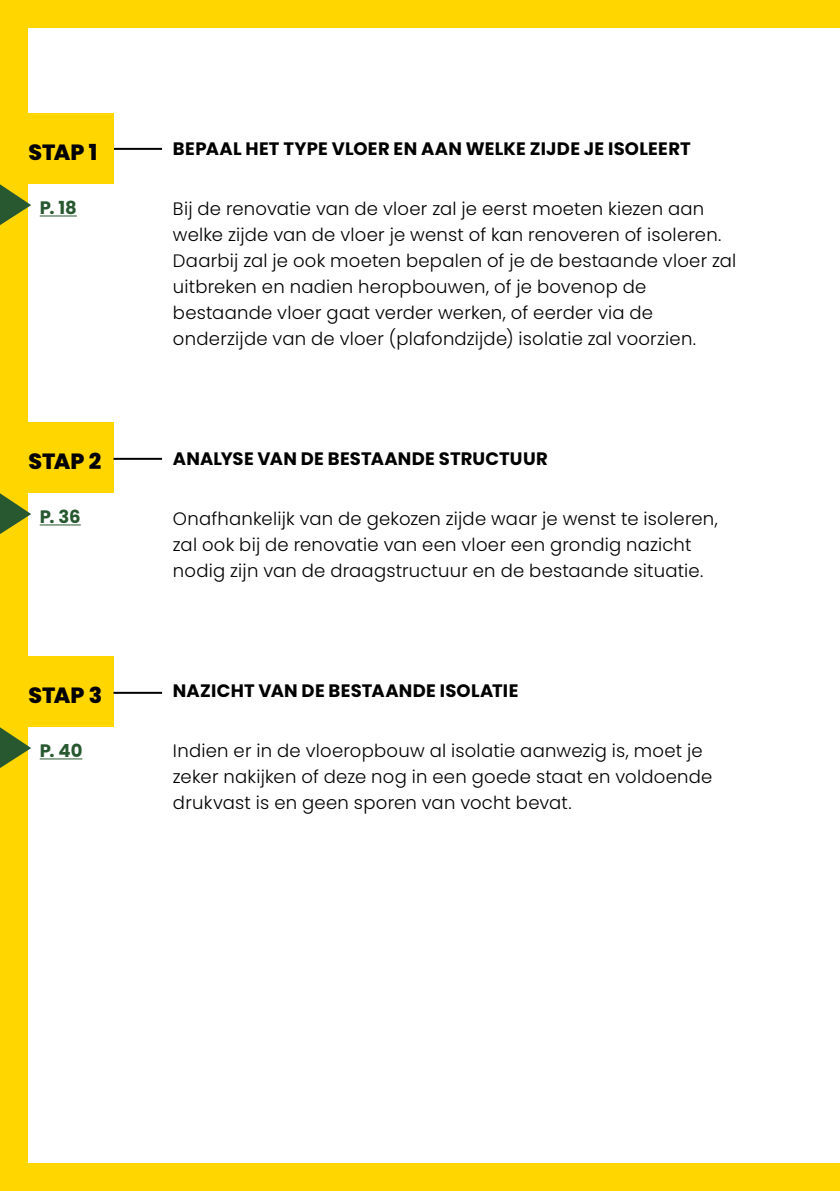
<style>
.page{position:relative;width:840px;height:1191px;background:#fff}
.page>*{position:absolute;margin:0;border:0;box-sizing:border-box;transform-origin:0 0}
.ondertitel{font:800 22px "Poppins";color:#000}
.Body{font:300 18px/26px "Poppins";letter-spacing:.015em;color:#000}
.tussentitel{font:700 18px "Poppins";letter-spacing:.01em;color:#000}
.Body-2{font:700 18px "Poppins";color:#285830}
</style>
<div class="page">
<div style="left:0;top:0;width:839px;height:1191px;background:#ffd600"></div>
<div style="left:28px;top:28px;width:811px;height:1134px;background:#fff"></div>
<div style="left:0;top:422px;width:113px;height:71px;background:#ffd600"></div>
<div style="left:0;top:656px;width:113px;height:71px;background:#ffd600"></div>
<hr style="left:113px;top:148px;width:49px;height:2px;background:#000">
<hr style="left:113px;top:458px;width:49px;height:2px;background:#000">
<hr style="left:113px;top:692px;width:49px;height:2px;background:#000">
<hr style="left:40px;top:215px;width:37px;height:1px;background:#285830">
<hr style="left:40px;top:524px;width:41px;height:1px;background:#285830">
<hr style="left:40px;top:758px;width:42px;height:1px;background:#285830">
<svg style="left:0;top:184px;width:31px;height:41px"></svg>
<svg style="left:0;top:493px;width:31px;height:41px"></svg>
<svg style="left:0;top:727px;width:31px;height:41px"></svg>
<div style="left:0;top:113px;width:113px;height:71px;background:#ffd600"></div>
<p class="ondertitel" style="left:28px;top:140px;width:70px">STAP 1</p>
<p class="tussentitel" style="left:173px;top:138px;width:519px">BEPAAL HET TYPE VLOER EN AAN WELKE ZIJDE JE ISOLEERT</p>
<p class="Body-2" style="left:40px;top:197px;width:39px">P. 18</p>
<p class="Body" style="left:173px;top:196px;width:564px">Bij de renovatie van de vloer zal je eerst moeten kiezen aan welke zijde van de vloer je wenst of kan renoveren of isoleren.<br>Daarbij zal je ook moeten bepalen of je de bestaande vloer zal uitbreken en nadien heropbouwen, of je bovenop de bestaande vloer gaat verder werken, of eerder via de onderzijde van de vloer (plafondzijde) isolatie zal voorzien.</p>
<p class="ondertitel" style="left:28px;top:449px;width:74px">STAP 2</p>
<p class="tussentitel" style="left:173px;top:448px;width:376px">ANALYSE VAN DE BESTAANDE STRUCTUUR</p>
<p class="Body-2" style="left:40px;top:506px;width:43px">P. 36</p>
<p class="Body" style="left:173px;top:506px;width:546px">Onafhankelijk van de gekozen zijde waar je wenst te isoleren, zal ook bij de renovatie van een vloer een grondig nazicht nodig zijn van de draagstructuur en de bestaande situatie.</p>
<p class="ondertitel" style="left:28px;top:683px;width:75px">STAP 3</p>
<p class="tussentitel" style="left:173px;top:680px;width:347px">NAZICHT VAN DE BESTAANDE ISOLATIE</p>
<p class="Body-2" style="left:40px;top:740px;width:44px">P. 40</p>
<p class="Body" style="left:173px;top:738px;width:540px">Indien er in de vloeropbouw al isolatie aanwezig is, moet je zeker nakijken of deze nog in een goede staat en voldoende drukvast is en geen sporen van vocht bevat.</p>
</div>
